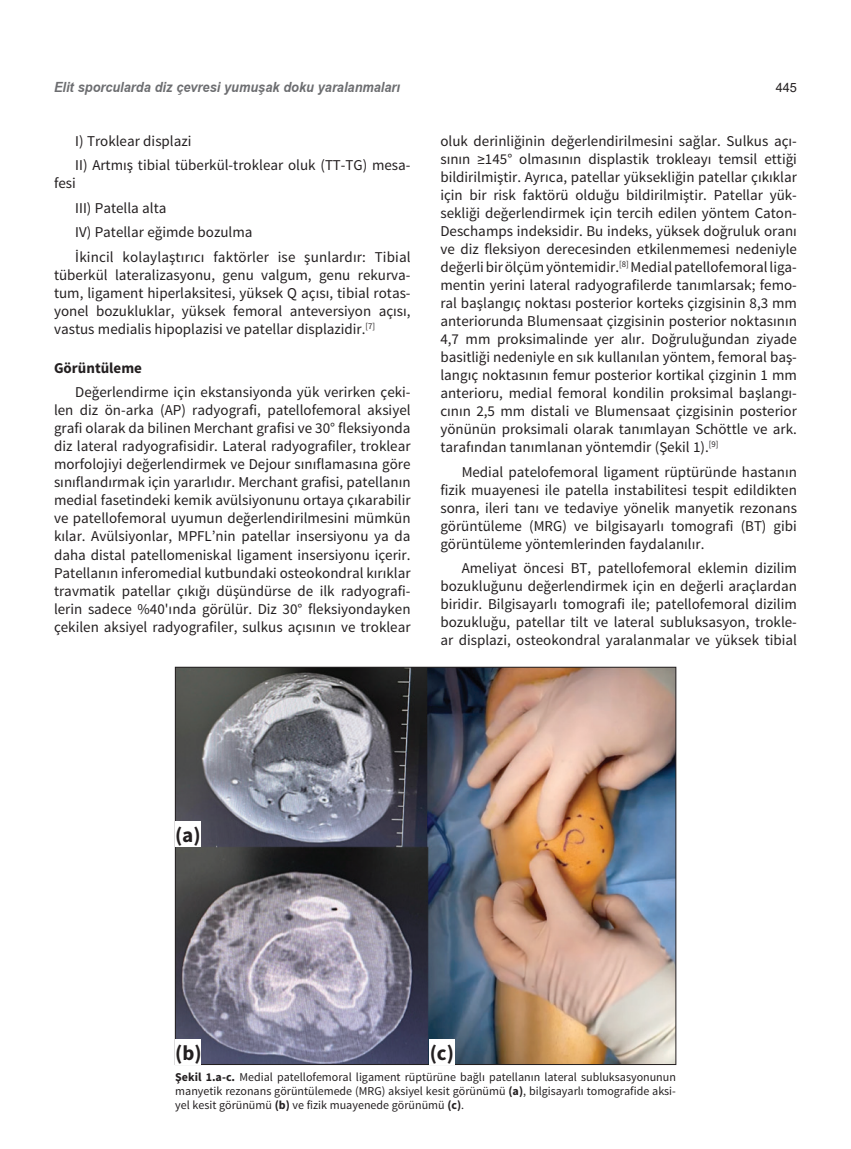
<style>
.page{position:relative;width:851px;height:1149px;background:#fff}
.page>*{position:absolute;margin:0;border:0;box-sizing:border-box;transform-origin:0 0}
.t1{font:700 21px "Source Sans Pro";color:#231f20}
.t2{font:15px/18px "Source Sans Pro";color:#231f20;text-align:justify}
.t3{font:700 15px "Source Sans Pro";color:#231f20}
.t4{font:italic 700 14.1px "TR Arial";color:#6c6d70;scale:.91 1}
.t5{font:12.75px "Arial";color:#231f20}
.t6{font:12px/14.4px "Source Sans Pro";color:#231f20;text-align:justify}
.s1{font-weight:700}
</style>
<div class="page">
<img style="left:177px;top:669px;width:496px;height:393px">
<div style="left:175px;top:820px;width:26px;height:26px;background:#fff"></div>
<div style="left:175px;top:1038px;width:26px;height:26px;background:#fff"></div>
<div style="left:429px;top:1038px;width:25px;height:26px;background:#fff"></div>
<p class="t4" style="left:54px;top:77px;width:382px">Elit sporcularda diz çevresi yumuşak doku yaralanmaları</p>
<p class="t5" style="left:775px;top:79px;width:23px">445</p>
<p class="t2" style="left:75px;top:129px;width:337px;line-height:24.3px">I) Troklear displazi<br>II) Artmış tibial tü berkü l-troklear oluk (TT-TG) mesa-</p>
<p class="t2" style="left:75px;top:171px;width:337px;line-height:24.3px;text-align:left;text-indent:-21px">fesi<br>III) Patella alta<br>IV) Patellar eğimde bozulma<br>İkincil kolaylaştırıcı faktörler ise şunlardır: Tibial</p>
<p class="t2" style="left:54px;top:266px;width:358px">tüberkül lateralizasyonu, genu valgum, genu rekurva&shy;tum, ligament hiperlaksitesi, yüksek Q açısı, tibial rotas&shy;yonel bozukluklar, yüksek femoral anteversiyon açısı, vastus medialis hipoplazisi ve patellar displazidir.<sup>[7]</sup></p>
<p class="t3" style="left:54px;top:358px;width:89px">Görüntüleme</p>
<p class="t2" style="left:54px;top:383px;width:358px;text-indent:21px">Değerlendirme için ekstansiyonda yük verirken çeki&shy;len diz ön-arka (AP) radyografi, patellofemoral aksiyel grafi olarak da bilinen Merchant grafisi ve 30° fleksiyonda diz lateral radyografisidir. Lateral radyografiler, troklear morfolojiyi değerlendirmek ve Dejour sınıflamasına göre sınıflandırmak için yararlıdır. Merchant grafisi, patellanın medial fasetindeki kemik avülsiyonunu ortaya çıkarabilir ve patellofemoral uyumun değerlendirilmesini mümkün kılar. Avülsiyonlar, MPFL’nin patellar insersiyonu ya da daha distal patellomeniskal ligament insersiyonu içerir.<br>Patellanın inferomedial kutbundaki osteokondral kırıklar travmatik patellar çıkığı düşündürse de ilk radyografi&shy;lerin sadece %40'ında görülür. Diz 30° fleksiyondayken çekilen aksiyel radyografiler, sulkus açısının ve troklear</p>
<p class="t2" style="left:440px;top:132px;width:358px">oluk derinliğinin değerlendirilmesini sağlar. Sulkus açı&shy;sının ≥145° olmasının displastik trokleayı temsil ettiği bildirilmiştir. Ayrıca, patellar yüksekliğin patellar çıkıklar için bir risk faktörü olduğu bildirilmiştir. Patellar yük&shy;sekliği değerlendirmek için tercih edilen yöntem Caton-Deschamps indeksidir. Bu indeks, yüksek doğruluk oranı ve diz fleksiyon derecesinden etkilenmemesi nedeniyle değerli bir ölçüm yöntemidir.<sup>[8]</sup> Medial patellofemoral liga&shy;mentin yerini lateral radyografilerde tanımlarsak; femo&shy;ral başlangıç noktası posterior korteks çizgisinin 8,3 mm anteriorunda Blumensaat çizgisinin posterior noktasının 4,7 mm proksimalinde yer alır. Doğruluğundan ziyade basitliği nedeniyle en sık kullanılan yöntem, femoral baş&shy;langıç noktasının femur posterior kortikal çizginin 1 mm anterioru, medial femoral kondilin proksimal başlangı&shy;cının 2,5 mm distali ve Blumensaat çizgisinin posterior yönünün proksimali olarak tanımlayan Schöttle ve ark. tarafından tanımlanan yöntemdir (Şekil 1).<sup>[9]</sup></p>
<p class="t2" style="left:440px;top:463px;width:358px;text-indent:21px">Medial patelofemoral ligament rüptüründe hastanın fizik muayenesi ile patella instabilitesi tespit edildikten sonra, ileri tanı ve tedaviye yönelik manyetik rezonans görüntüleme (MRG) ve bilgisayarlı tomografi (BT) gibi görüntüleme yöntemlerinden faydalanılır.</p>
<p class="t2" style="left:440px;top:559px;width:358px;text-indent:21px">Ameliyat öncesi BT, patellofemoral eklemin dizilim bozukluğunu değerlendirmek için en değerli araçlardan biridir. Bilgisayarlı tomografi ile; patellofemoral dizilim bozukluğu, patellar tilt ve lateral subluksasyon, trokle&shy;ar displazi, osteokondral yaralanmalar ve yüksek tibial</p>
<h1 class="t1" style="left:175px;top:820px;width:27px">(a)</h1>
<h1 class="t1" style="left:175px;top:1038px;width:28px">(b)</h1>
<h1 class="t1" style="left:429px;top:1038px;width:26px">(c)</h1>
<p class="t6" style="left:175px;top:1069px;width:502px"><span class="s1">Şekil 1.a-c.</span> Medial patellofemoral ligament rüptürüne bağlı patellanın lateral subluksasyonunun manyetik rezonans görüntülemede (MRG) aksiyel kesit görünümü <span class="s1">(a)</span>, bilgisayarlı tomografide aksi&shy;yel kesit görünümü <span class="s1">(b)</span> ve fizik muayenede görünümü <span class="s1">(c)</span>.</p>
</div>
